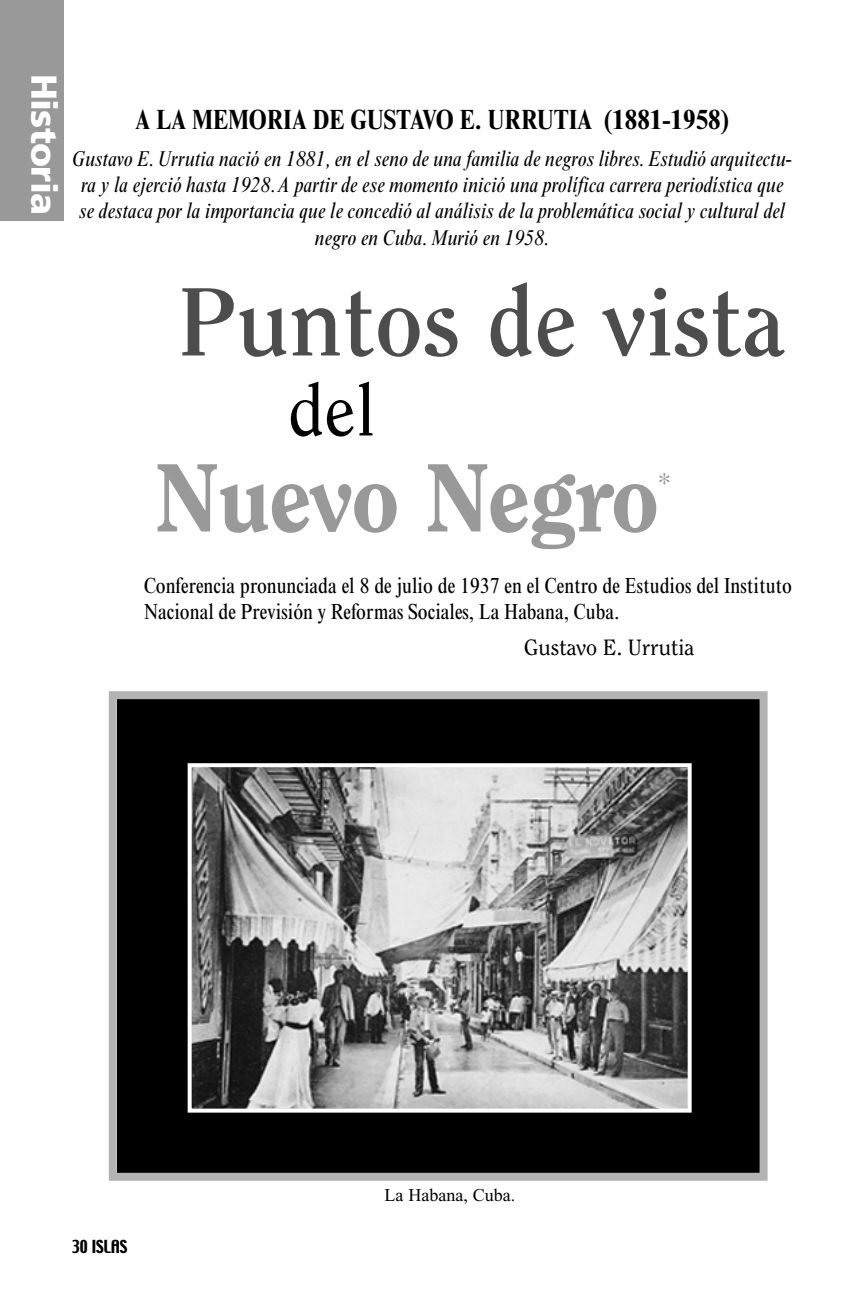
<style>
.page{position:relative;width:864px;height:1296px;background:#fff}
.page>*{position:absolute;margin:0;border:0;box-sizing:border-box;transform-origin:0 0}
.t1{font:700 96px "Clearface";color:#4d4d4d}
.t2{font:800 96px "Clearface";letter-spacing:-.015em;color:#999}
.t3{font:72px "Clearface";color:#000}
.t4{font:900 36px "Frutiger";letter-spacing:-.02em;color:#fff}
.t5{font:700 condensed 28px "Times New Roman";color:#000}
.t6{font:28px "Clearface";color:#999}
.t7{font:italic condensed 22px/26.4px "Times New Roman";color:#000;text-align:center}
.t8{font:condensed 22px/26.4px "Times New Roman";color:#000}
.t9{font:22px "Clearface";color:#000}
.t10{font:18px "Times";color:#000}
.t11{font:16px "Techno";letter-spacing:-.015em;color:#000}
</style>
<div class="page">
<div style="left:0;top:0;width:63px;height:220px;background:#999"></div>
<div style="left:117px;top:699px;width:643px;height:474px;background:#000"></div>
<div style="left:109px;top:691px;width:659px;height:490px;border:8px solid #b3b3b3"></div>
<img style="left:193px;top:768px;width:494px;height:340px">
<div style="left:188px;top:763px;width:504px;height:350px;border:4px solid #fff"></div>
<p class="t4" style="left:59px;top:74px;width:143px;rotate:90deg">Historia</p>
<p class="t5" style="left:135px;top:110px;width:595px">A LA MEMORIA DE GUSTAVO E. URRUTIA (1881-1958)</p>
<p class="t7" style="left:72px;top:147px;width:721px">Gustavo E. Urrutia nació en 1881, en el seno de una familia de negros libres. Estudió arquitectu&shy;ra y la ejerció hasta 1928.A partir de ese momento inició una prolífica carrera periodística que se destaca por la importancia que le concedió al análisis de la problemática social y cultural del negro en Cuba. Murió en 1958.</p>
<p class="t1" style="left:178px;top:282px;width:609px">Puntos de vista</p>
<p class="t3" style="left:288px;top:380px;width:89px">del</p>
<p class="t2" style="left:155px;top:458px;width:505px">Nuevo Negro</p>
<p class="t6" style="left:658px;top:472px;width:15px">*</p>
<p class="t8" style="left:144px;top:574px;width:650px">Conferencia pronunciada el 8 de julio de 1937 en el Centro de Estudios del Instituto<br>Nacional de Previsión y Reformas Sociales, La Habana, Cuba.</p>
<p class="t9" style="left:524px;top:639px;width:172px">Gustavo E. Urrutia</p>
<p class="t11" style="left:72px;top:1240px;width:57px">30 ISLAS</p>
<p class="t10" style="left:385px;top:1189px;width:132px">La Habana, Cuba.</p>
</div>
